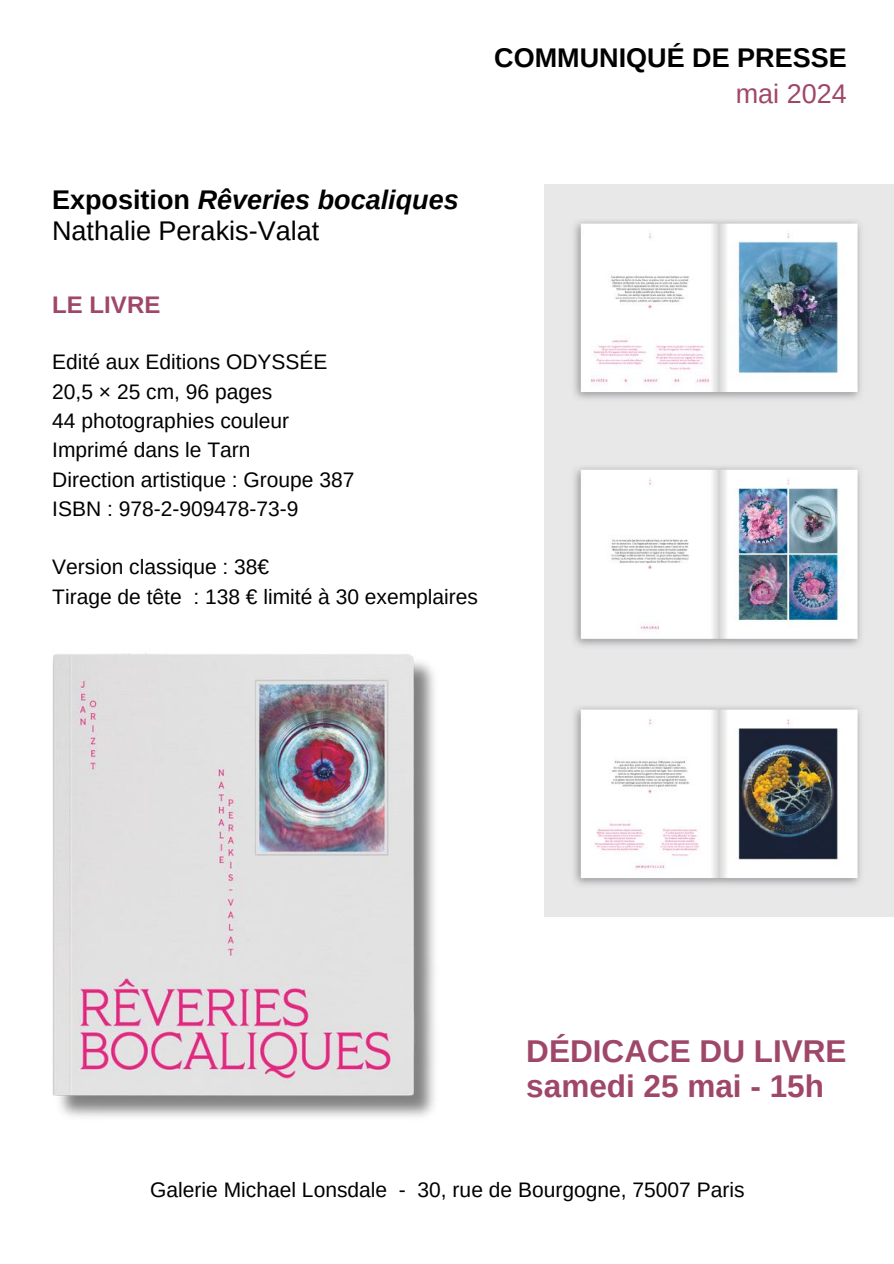
<style>
.page{position:relative;width:894px;height:1264px;background:#fff}
.page>*{position:absolute;margin:0;border:0;box-sizing:border-box;transform-origin:0 0}
.t1{font:700 31.5px/34.8px "Arimo";color:#9f4769}
.t2{font:italic 700 27px "Arimo";color:#000}
.t3{font:27px "Arimo";color:#000}
.t4{font:700 27px "Arimo";color:#000}
.t5{font:27px "Arimo";color:#9f4769}
.t6{font:700 24px "Arimo";color:#9f4769}
.t7{font:21px/29.2px "Arimo";color:#000}
.s1{font-style:normal}
</style>
<div class="page">
<img style="left:52px;top:653px;width:383px;height:464px">
<img style="left:544px;top:677px;width:349px;height:240px">
<img style="left:544px;top:184px;width:349px;height:493px">
<p class="t4" style="left:494px;top:43px;width:354px">COMMUNIQUÉ DE PRESSE</p>
<p class="t2" style="left:52px;top:184px;width:408px"><span class="s1">Exposition</span> Rêveries bocaliques</p>
<p class="t3" style="left:52px;top:216px;width:268px">Nathalie Perakis-Valat</p>
<p class="t6" style="left:52px;top:291px;width:109px">LE LIVRE</p>
<p class="t7" style="left:52px;top:347px;width:303px">Edité aux Editions ODYSSÉE<br>20,5 × 25 cm, 96 pages<br>44 photographies couleur<br>Imprimé dans le Tarn<br>Direction artistique : Groupe 387<br>ISBN : 978-2-909478-73-9</p>
<p class="t7" style="left:52px;top:552px;width:427px">Version classique : 38€<br>Tirage de tête : 138 € limité à 30 exemplaires</p>
<p class="t5" style="left:735px;top:78px;width:112px">mai 2024</p>
<h1 class="t1" style="left:526px;top:1033px;width:321px">DÉDICACE DU LIVRE samedi 25 mai - 15h</h1>
<p class="t7" style="left:150px;top:1174px;width:595px">Galerie Michael Lonsdale - 30, rue de Bourgogne, 75007 Paris</p>
</div>
